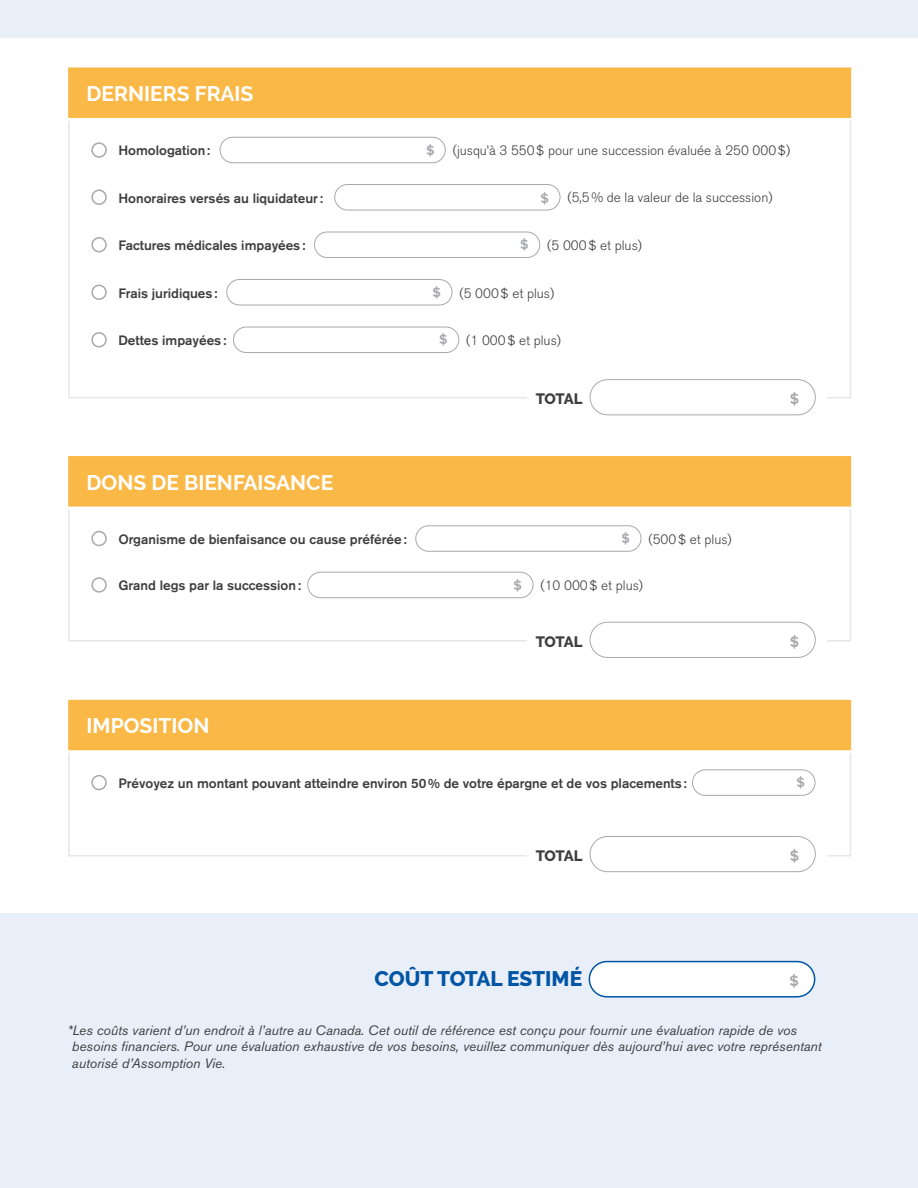
<style>
.page{position:relative;width:918px;height:1188px;background:#fff}
.page>*{position:absolute;margin:0;border:0;box-sizing:border-box;transform-origin:0 0}
.t1{font:700 21px "Raleway";color:#fff}
.t2{font:800 21px "Raleway";letter-spacing:-.005em;color:#0155a5}
.t3{font:800 15px "Raleway";letter-spacing:-.035em;color:#3e3e3f}
.t4{font:500 15px "Akzidenz Grotesk BE";color:#a8a9ad}
.t5{font:italic 13.5px/16.2px "Akzidenz Grotesk BE";color:#3e3e3f}
.t6{font:500 13.5px "Akzidenz Grotesk BE";color:#3e3e3f}
.t7{font:300 13.5px "Akzidenz Grotesk BE";color:#3e3e3f}
.t8{font:500 13.5px "Akzidenz Grotesk BE";color:#a8a9ad}
</style>
<div class="page">
<div style="left:0;top:914px;width:918px;height:274px;background:#e9eff8"></div>
<div style="left:589px;top:962px;width:226px;height:35px;background:#fff;border-radius:18px"></div>
<div style="left:589px;top:961px;width:226px;height:37px;border:2px solid #0155a5;border-radius:18px"></div>
<svg style="left:68px;top:67px;width:784px;height:55px;background:#fabd55"></svg>
<svg style="left:68px;top:456px;width:784px;height:55px;background:#fabd55"></svg>
<svg style="left:68px;top:699px;width:784px;height:56px;background:#fabf58"></svg>
<div style="left:91px;top:142px;width:16px;height:16px;border:2px solid #a8a9ad;border-radius:50%"></div>
<div style="left:220px;top:137px;width:226px;height:26px;border:1px solid #a8a9ad;border-radius:13px"></div>
<div style="left:91px;top:531px;width:16px;height:15px;border:2px solid #a8a9ad;border-radius:50%"></div>
<div style="left:415px;top:525px;width:226px;height:27px;border:1px solid #a8a9ad;border-radius:13px"></div>
<div style="left:91px;top:775px;width:16px;height:15px;border:2px solid #a8a9ad;border-radius:50%"></div>
<div style="left:692px;top:769px;width:123px;height:27px;border:1px solid #a8a9ad;border-radius:13px"></div>
<div style="left:91px;top:577px;width:16px;height:16px;border:2px solid #a8a9ad;border-radius:50%"></div>
<div style="left:307px;top:572px;width:226px;height:26px;border:1px solid #a8a9ad;border-radius:13px"></div>
<div style="left:91px;top:190px;width:16px;height:15px;border:2px solid #a8a9ad;border-radius:50%"></div>
<div style="left:334px;top:184px;width:226px;height:26px;border:1px solid #a8a9ad;border-radius:13px"></div>
<div style="left:91px;top:237px;width:16px;height:15px;border:2px solid #a8a9ad;border-radius:50%"></div>
<div style="left:314px;top:232px;width:226px;height:26px;border:1px solid #a8a9ad;border-radius:13px"></div>
<div style="left:91px;top:285px;width:16px;height:15px;border:2px solid #a8a9ad;border-radius:50%"></div>
<div style="left:226px;top:279px;width:226px;height:26px;border:1px solid #a8a9ad;border-radius:13px"></div>
<div style="left:91px;top:332px;width:16px;height:15px;border:2px solid #a8a9ad;border-radius:50%"></div>
<div style="left:233px;top:327px;width:226px;height:26px;border:1px solid #a8a9ad;border-radius:13px"></div>
<div style="left:590px;top:379px;width:226px;height:36px;border:1px solid #a8a9ad;border-radius:18px"></div>
<div style="left:590px;top:622px;width:226px;height:36px;border:1px solid #a8a9ad;border-radius:18px"></div>
<div style="left:590px;top:836px;width:226px;height:36px;border:1px solid #a8a9ad;border-radius:18px"></div>
<div style="left:0;top:0;width:918px;height:37px;background:#e9eff8"></div>
<h1 class="t1" style="left:87px;top:82px;width:168px">DERNIERS FRAIS</h1>
<p class="t6" style="left:118px;top:142px;width:93px">Homologation:</p>
<p class="t7" style="left:453px;top:143px;width:339px">(jusqu’à 3 550$ pour une succession évaluée à 250 000$)</p>
<p class="t8" style="left:426px;top:142px;width:10px">$</p>
<p class="t6" style="left:118px;top:190px;width:206px">Honoraires versés au liquidateur:</p>
<p class="t7" style="left:568px;top:190px;width:207px">(5,5% de la valeur de la succession)</p>
<p class="t6" style="left:118px;top:237px;width:189px">Factures médicales impayées:</p>
<p class="t7" style="left:547px;top:238px;width:96px">(5 000$ et plus)</p>
<p class="t6" style="left:118px;top:285px;width:101px">Frais juridiques:</p>
<p class="t7" style="left:460px;top:285px;width:96px">(5 000$ et plus)</p>
<p class="t6" style="left:118px;top:332px;width:109px">Dettes impayées:</p>
<p class="t7" style="left:466px;top:333px;width:96px">(1 000$ et plus)</p>
<p class="t8" style="left:541px;top:190px;width:10px">$</p>
<p class="t8" style="left:520px;top:236px;width:10px">$</p>
<p class="t8" style="left:433px;top:284px;width:10px">$</p>
<p class="t8" style="left:439px;top:331px;width:10px">$</p>
<h1 class="t1" style="left:87px;top:470px;width:248px">DONS DE BIENFAISANCE</h1>
<p class="t3" style="left:536px;top:390px;width:48px">TOTAL</p>
<p class="t4" style="left:790px;top:390px;width:11px">$</p>
<p class="t8" style="left:622px;top:530px;width:10px">$</p>
<p class="t6" style="left:118px;top:531px;width:290px">Organisme de bienfaisance ou cause préférée:</p>
<p class="t7" style="left:649px;top:531px;width:85px">(500$ et plus)</p>
<p class="t8" style="left:514px;top:577px;width:10px">$</p>
<p class="t6" style="left:118px;top:577px;width:184px">Grand legs par la succession:</p>
<p class="t7" style="left:541px;top:578px;width:104px">(10 000$ et plus)</p>
<h1 class="t1" style="left:87px;top:714px;width:124px">IMPOSITION</h1>
<p class="t3" style="left:536px;top:633px;width:48px">TOTAL</p>
<p class="t4" style="left:790px;top:632px;width:11px">$</p>
<p class="t6" style="left:118px;top:775px;width:570px">Prévoyez un montant pouvant atteindre environ 50% de votre épargne et de vos placements:</p>
<p class="t8" style="left:796px;top:774px;width:10px">$</p>
<p class="t3" style="left:536px;top:847px;width:48px">TOTAL</p>
<p class="t4" style="left:790px;top:846px;width:11px">$</p>
<h1 class="t2" style="left:375px;top:967px;width:209px">COÛT TOTAL ESTIMÉ</h1>
<p class="t4" style="left:790px;top:972px;width:11px">$</p>
<p class="t5" style="left:72px;top:1022px;width:751px;text-indent:-4px">*Les coûts varient d’un endroit à l’autre au Canada. Cet outil de référence est conçu pour fournir une évaluation rapide de vos besoins financiers. Pour une évaluation exhaustive de vos besoins, veuillez communiquer dès aujourd’hui avec votre représentant autorisé d’Assomption Vie.</p>
</div>
